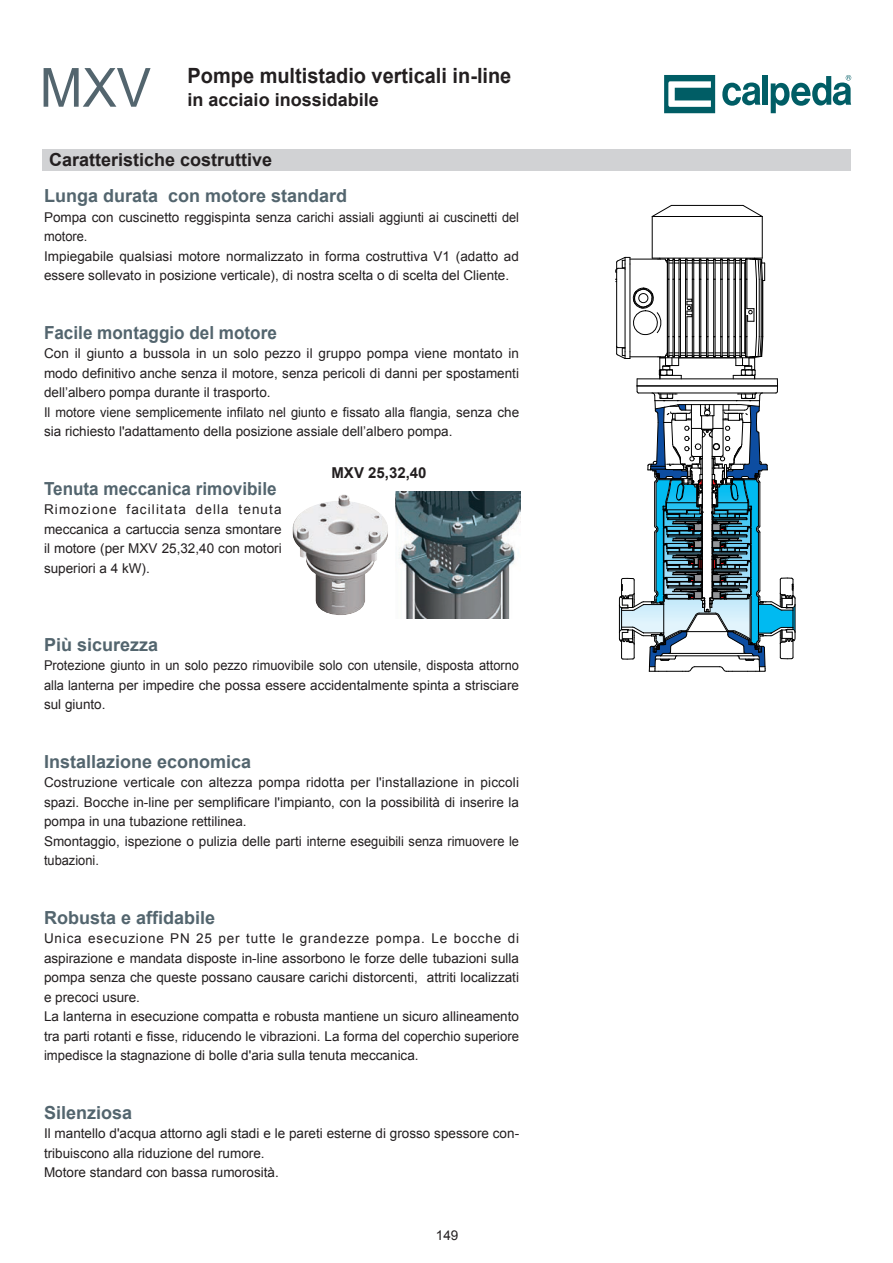
<style>
.page{position:relative;width:893px;height:1263px;background:#fff}
.page>*{position:absolute;margin:0;border:0;box-sizing:border-box;transform-origin:0 0}
.t1{font:54px "Arial";color:#53656e;scale:.95 1}
.t2{font:700 21px "Arial";color:#231f20;scale:.95 1}
.t3{font:700 18px "Arial";color:#53656e}
.t4{font:700 18px "Arial";color:#53656e;scale:.95 1}
.t5{font:700 18px "Arial";color:#231f20}
.t6{font:700 15px "Arial";color:#231f20}
.t7{font:13.5px/19.5px "Arial";color:#231f20}
.t8{font:13.5px/19.5px "Arial";color:#231f20;text-align:justify;scale:.95 1}
</style>
<div class="page">
<div style="left:43px;top:149px;width:807px;height:21px;background:#d1d2d4"></div>
<div style="left:762px;top:75px;width:6px;height:30px;background:#005d65"></div>
<svg style="left:722px;top:82px;width:38px;height:24px"></svg>
<svg style="left:771px;top:75px;width:80px;height:38px"></svg>
<svg style="left:664px;top:75px;width:51px;height:38px"></svg>
<img style="left:292px;top:494px;width:78px;height:74px">
<img style="left:395px;top:492px;width:125px;height:127px">
<svg style="left:743px;top:205px;width:20px;height:12px"></svg>
<svg style="left:651px;top:205px;width:21px;height:12px"></svg>
<hr style="left:762px;top:217px;width:1px;height:41px;background:#000">
<hr style="left:652px;top:217px;width:1px;height:41px;background:#000">
<hr style="left:671px;top:205px;width:72px;height:1px;background:#000">
<hr style="left:652px;top:216px;width:110px;height:1px;background:#000">
<svg style="left:615px;top:257px;width:181px;height:415px"></svg>
<h1 class="t1" style="left:40px;top:58px;width:119px">MXV</h1>
<h2 class="t2" style="left:188px;top:64px;width:342px">Pompe multistadio verticali in-line</h2>
<h3 class="t5" style="left:188px;top:89px;width:193px">in acciaio inossidabile</h3>
<h3 class="t5" style="left:49px;top:150px;width:225px">Caratteristiche costruttive</h3>
<h3 class="t3" style="left:44px;top:186px;width:305px">Lunga durata con motore standard</h3>
<p class="t7" style="left:44px;top:207px;width:477px">Pompa con cuscinetto reggispinta senza carichi assiali aggiunti ai cuscinetti del motore.<br>Impiegabile qualsiasi motore normalizzato in forma costruttiva V1 (adatto ad essere sollevato in posizione verticale), di nostra scelta o di scelta del Cliente.</p>
<h3 class="t4" style="left:44px;top:322px;width:247px">Facile montaggio del motore</h3>
<p class="t7" style="left:44px;top:344px;width:477px">Con il giunto a bussola in un solo pezzo il gruppo pompa viene montato in modo definitivo anche senza il motore, senza pericoli di danni per spostamenti dell’albero pompa durante il trasporto.<br>Il motore viene semplicemente infilato nel giunto e fissato alla flangia, senza che sia richiesto l'adattamento della posizione assiale dell’albero pompa.</p>
<h3 class="t4" style="left:44px;top:478px;width:246px">Tenuta meccanica rimovibile</h3>
<p class="t7" style="left:44px;top:500px;width:239px;text-align:justify">Rimozione facilitata della tenuta meccanica a cartuccia senza smontare il motore (per MXV 25,32,40 con motori superiori a 4 kW).</p>
<p class="t6" style="left:331px;top:465px;width:97px">MXV 25,32,40</p>
<h3 class="t3" style="left:44px;top:634px;width:116px">Più sicurezza</h3>
<p class="t8" style="left:44px;top:656px;width:502px">Protezione giunto in un solo pezzo rimuovibile solo con utensile, disposta attorno alla lanterna per impedire che possa essere accidentalmente spinta a strisciare sul giunto.</p>
<h3 class="t3" style="left:44px;top:751px;width:209px">Installazione economica</h3>
<p class="t7" style="left:44px;top:773px;width:477px">Costruzione verticale con altezza pompa ridotta per l'installazione in piccoli spazi. Bocche in-line per semplificare l'impianto, con la possibilità di inserire la pompa in una tubazione rettilinea.<br>Smontaggio, ispezione o pulizia delle parti interne eseguibili senza rimuovere le tubazioni.</p>
<h3 class="t3" style="left:44px;top:907px;width:173px">Robusta e affidabile</h3>
<p class="t7" style="left:44px;top:929px;width:477px">Unica esecuzione PN 25 per tutte le grandezze pompa. Le bocche di aspirazione e mandata disposte in-line assorbono le forze delle tubazioni sulla pompa senza che queste possano causare carichi distorcenti, attriti localizzati e precoci usure.<br>La lanterna in esecuzione compatta e robusta mantiene un sicuro allineamento tra parti rotanti e fisse, riducendo le vibrazioni. La forma del coperchio superiore impedisce la stagnazione di bolle d'aria sulla tenuta meccanica.</p>
<h3 class="t3" style="left:44px;top:1102px;width:90px">Silenziosa</h3>
<p class="t7" style="left:44px;top:1124px;width:477px">Il mantello d'acqua attorno agli stadi e le pareti esterne di grosso spessore con&shy;tribuiscono alla riduzione del rumore.<br>Motore standard con bassa rumorosità.</p>
<p class="t7" style="left:436px;top:1226px;width:24px">149</p>
</div>
